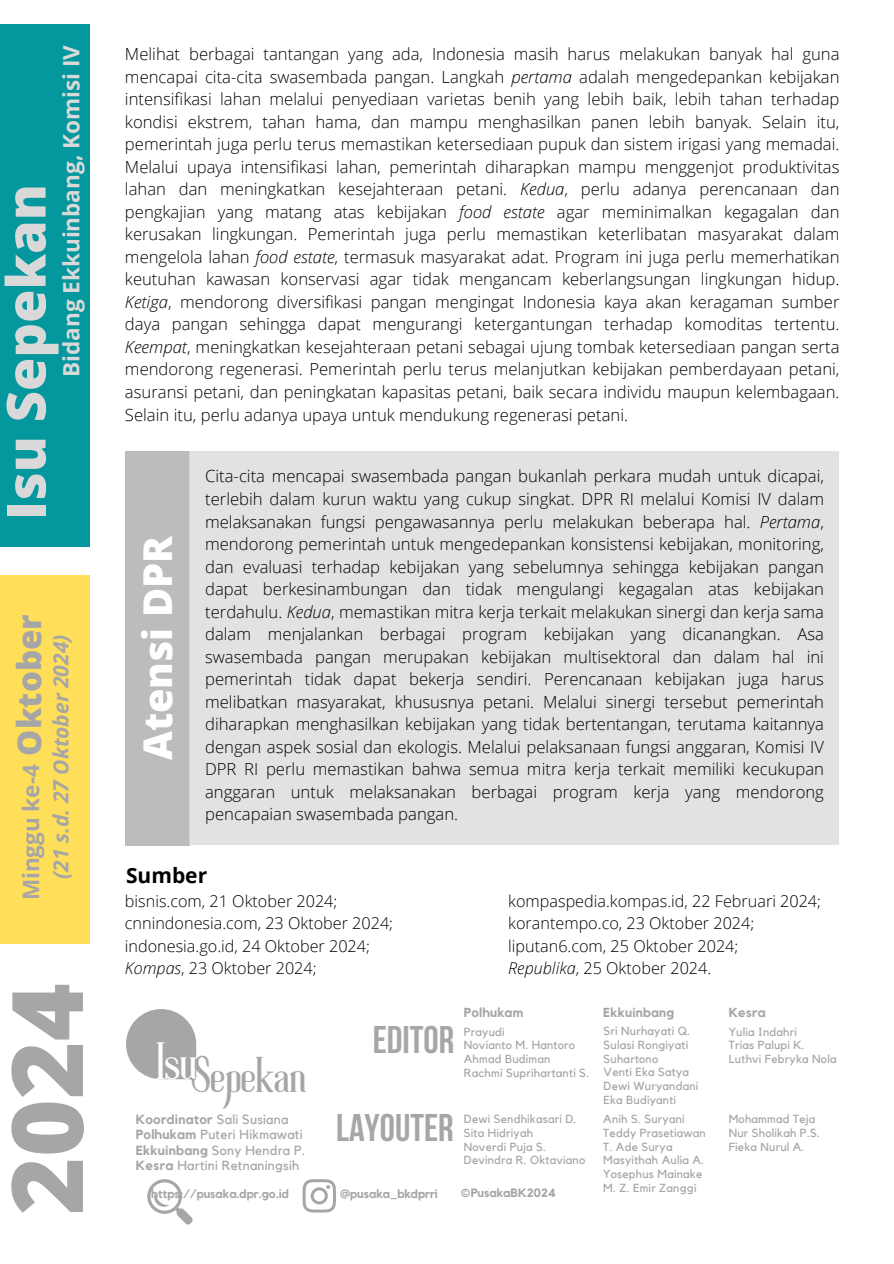
<style>
.page{position:relative;width:894px;height:1264px;background:#fff}
.page>*{position:absolute;margin:0;border:0;box-sizing:border-box;transform-origin:0 0}
.t1{font:800 98.85px "Open Sans";color:#a6a6a6}
.t2{font:800 54px "Open Sans";color:#d9d9d9}
.t3{font:47.55px "Roller Coaster";color:#fff}
.t4{font:45.3px "Roller Coaster";color:#a6a6a6}
.t5{font:800 39.75px "Open Sans";color:#fff}
.t6{font:700 38.4px "Bebas Neue";color:#a6a6a6}
.t7{font:800 33px "Open Sans";color:#a6a6a6}
.t8{font:700 22.5px "Open Sans";color:#d9d9d9}
.t9{font:700 22.5px "Open Sans";color:#a6a6a6}
.t10{font:italic 700 21px "Open Sans";color:#a6a6a6}
.t11{font:700 21px "Open Sans";color:#000}
.t12{font:300 16.65px/22.5px "Open Sans";color:#000;text-align:justify}
.t13{font:300 16.2px "Open Sans";color:#000}
.t14{font:13.2px "Kollektif";letter-spacing:.02em;color:#a6a6a6}
.t15{font:700 13.2px "Kollektif";letter-spacing:.02em;color:#a6a6a6}
.t16{font:700 13.05px "Kollektif";letter-spacing:.02em;color:#a6a6a6}
.t17{font:700 12px "Kollektif";color:#a6a6a6}
.t18{font:11.7px "Kollektif";letter-spacing:.02em;color:#a6a6a6}
.s1{font-style:italic}
.s2{font-weight:400}
.s3{font-weight:700}
</style>
<div class="page">
<div style="left:125px;top:451px;width:64px;height:394px;background:#bcbcbc"></div>
<div style="left:189px;top:451px;width:650px;height:394px;background:#e2e2e2"></div>
<div style="left:0;top:25px;width:89px;height:522px;background:#04979d"></div>
<div style="left:0;top:575px;width:89px;height:368px;background:#ffde59"></div>
<svg style="left:126px;top:1009px;width:70px;height:70px"></svg>
<svg style="left:302px;top:1179px;width:34px;height:33px"></svg>
<svg style="left:147px;top:1179px;width:46px;height:45px"></svg>
<p class="t8" style="left:55px;top:377px;width:333px;rotate:-90deg">Bidang Ekkuinbang, Komisi IV</p>
<p class="t2" style="left:-12px;top:520px;width:337px;rotate:-90deg">Isu Sepekan</p>
<p class="t7" style="left:6px;top:755px;width:143px;rotate:-90deg">Oktober</p>
<p class="t9" style="left:15px;top:900px;width:138px;rotate:-90deg">Minggu ke-4</p>
<p class="t10" style="left:46px;top:878px;width:247px;rotate:-90deg">(21 s.d. 27 Oktober 2024)</p>
<p class="t1" style="left:-23px;top:1214px;width:233px;rotate:-90deg">2024</p>
<p class="t12" style="left:125px;top:43px;width:715px">Melihat berbagai tantangan yang ada, Indonesia masih harus melakukan banyak hal guna mencapai cita-cita swasembada pangan. Langkah <span class="s1">pertama</span> adalah mengedepankan kebijakan intensifikasi lahan melalui penyediaan varietas benih yang lebih baik, lebih tahan terhadap kondisi ekstrem, tahan hama, dan mampu menghasilkan panen lebih banyak. Selain itu, pemerintah juga perlu terus memastikan ketersediaan pupuk dan sistem irigasi yang memadai.<br>Melalui upaya intensifikasi lahan, pemerintah diharapkan mampu menggenjot produktivitas lahan dan meningkatkan kesejahteraan petani. <span class="s1">Kedua</span>, perlu adanya perencanaan dan pengkajian yang matang atas kebijakan <span class="s1">food estate</span> agar meminimalkan kegagalan dan kerusakan lingkungan. Pemerintah juga perlu memastikan keterlibatan masyarakat dalam mengelola lahan <span class="s1">food estate</span>, termasuk masyarakat adat. Program ini juga perlu memerhatikan keutuhan kawasan konservasi agar tidak mengancam keberlangsungan lingkungan hidup.<br><span class="s1">Ketiga</span>, mendorong diversifikasi pangan mengingat Indonesia kaya akan keragaman sumber daya pangan sehingga dapat mengurangi ketergantungan terhadap komoditas tertentu.<br><span class="s1">Keempat</span>, meningkatkan kesejahteraan petani sebagai ujung tombak ketersediaan pangan serta mendorong regenerasi. Pemerintah perlu terus melanjutkan kebijakan pemberdayaan petani, asuransi petani, dan peningkatan kapasitas petani, baik secara individu maupun kelembagaan.<br>Selain itu, perlu adanya upaya untuk mendukung regenerasi petani.</p>
<p class="t5" style="left:130px;top:760px;width:226px;rotate:-90deg">Atensi DPR</p>
<p class="t12" style="left:205px;top:465px;width:620px">Cita-cita mencapai swasembada pangan bukanlah perkara mudah untuk dicapai, terlebih dalam kurun waktu yang cukup singkat. DPR RI melalui Komisi IV dalam melaksanakan fungsi pengawasannya perlu melakukan beberapa hal. <span class="s1">Pertama</span>, mendorong pemerintah untuk mengedepankan konsistensi kebijakan, monitoring, dan evaluasi terhadap kebijakan yang sebelumnya sehingga kebijakan pangan dapat berkesinambungan dan tidak mengulangi kegagalan atas kebijakan terdahulu. <span class="s1">Kedua</span>, memastikan mitra kerja terkait melakukan sinergi dan kerja sama dalam menjalankan berbagai program kebijakan yang dicanangkan. Asa swasembada pangan merupakan kebijakan multisektoral dan dalam hal ini pemerintah tidak dapat bekerja sendiri. Perencanaan kebijakan juga harus melibatkan masyarakat, khususnya petani. Melalui sinergi tersebut pemerintah diharapkan menghasilkan kebijakan yang tidak bertentangan, terutama kaitannya dengan aspek sosial dan ekologis. Melalui pelaksanaan fungsi anggaran, Komisi IV DPR RI perlu memastikan bahwa semua mitra kerja terkait memiliki kecukupan anggaran untuk melaksanakan berbagai program kerja yang mendorong pencapaian swasembada pangan.</p>
<p class="t11" style="left:126px;top:860px;width:83px">Sumber</p>
<p class="t13" style="left:125px;top:889px;width:214px">bisnis.com, 21 Oktober 2024;</p>
<p class="t13" style="left:125px;top:912px;width:269px">cnnindonesia.com, 23 Oktober 2024;</p>
<p class="t13" style="left:125px;top:934px;width:246px">indonesia.go.id, 24 Oktober 2024;</p>
<p class="t13" style="left:125px;top:957px;width:193px"><span class="s1">Kompas</span>, 23 Oktober 2024;</p>
<p class="t13" style="left:508px;top:889px;width:314px">kompaspedia.kompas.id, 22 Februari 2024;</p>
<p class="t13" style="left:508px;top:912px;width:247px">korantempo.co, 23 Oktober 2024;</p>
<p class="t13" style="left:508px;top:934px;width:231px">liputan6.com, 25 Oktober 2024;</p>
<p class="t13" style="left:508px;top:957px;width:204px"><span class="s1">Republika</span>, 25 Oktober 2024.</p>
<h2 class="t3" style="left:157px;top:1043px;width:43px">Isu</h2>
<p class="t4" style="left:191px;top:1057px;width:117px">Sepekan</p>
<p class="t6" style="left:372px;top:1024px;width:83px">EDITOR</p>
<p class="t16" style="left:463px;top:1006px;width:61px">Polhukam</p>
<h1 class="t18" style="left:463px;top:1026px;width:42px">Prayudi</h1>
<p class="t18" style="left:463px;top:1039px;width:113px">Novianto M. Hantoro</p>
<h5 class="t18" style="left:463px;top:1053px;width:88px">Ahmad Budiman</h5>
<p class="t18" style="left:463px;top:1067px;width:127px">Rachmi Suprihartanti S.</p>
<p class="t16" style="left:603px;top:1006px;width:72px">Ekkuinbang</p>
<p class="t18" style="left:603px;top:1025px;width:88px">Sri Nurhayati Q.</p>
<p class="t18" style="left:603px;top:1039px;width:86px">Sulasi Rongiyati</p>
<p class="t18" style="left:603px;top:1053px;width:56px">Suhartono</p>
<p class="t18" style="left:603px;top:1066px;width:87px">Venti Eka Satya</p>
<p class="t18" style="left:603px;top:1080px;width:96px">Dewi Wuryandani</p>
<p class="t18" style="left:603px;top:1094px;width:74px">Eka Budiyanti</p>
<p class="t16" style="left:728px;top:1006px;width:39px">Kesra</p>
<h4 class="t18" style="left:728px;top:1026px;width:70px">Yulia Indahri</h4>
<p class="t18" style="left:728px;top:1039px;width:77px">Trias Palupi K.</p>
<p class="t18" style="left:728px;top:1053px;width:109px">Luthvi Febryka Nola</p>
<p class="t15" style="left:136px;top:1113px;width:154px">Koordinator <span class="s2">Sali Susiana</span></p>
<p class="t14" style="left:136px;top:1128px;width:168px"><span class="s3">Polhukam</span> Puteri Hikmawati</p>
<p class="t14" style="left:136px;top:1144px;width:171px"><span class="s3">Ekkuinbang</span> Sony Hendra P.</p>
<p class="t14" style="left:136px;top:1159px;width:165px"><span class="s3">Kesra</span> Hartini Retnaningsih</p>
<h6 class="t17" style="left:151px;top:1188px;width:139px">https://pusaka.dpr.go.id</h6>
<p class="t6" style="left:336px;top:1112px;width:119px">LAYOUTER</p>
<p class="t18" style="left:463px;top:1113px;width:114px">Dewi Sendhikasari D.</p>
<p class="t18" style="left:463px;top:1127px;width:71px">Sita Hidriyah</p>
<p class="t18" style="left:463px;top:1141px;width:84px">Noverdi Puja S.</p>
<p class="t18" style="left:463px;top:1154px;width:123px">Devindra R. Oktaviano</p>
<p class="t17" style="left:340px;top:1188px;width:99px">@pusaka_bkdprri</p>
<h5 class="t17" style="left:460px;top:1187px;width:97px">©PusakaBK2024</h5>
<p class="t18" style="left:603px;top:1113px;width:83px">Anih S. Suryani</p>
<p class="t18" style="left:603px;top:1127px;width:104px">Teddy Prasetiawan</p>
<p class="t18" style="left:603px;top:1141px;width:71px">T. Ade Surya</p>
<h3 class="t18" style="left:603px;top:1154px;width:102px">Masyithah Aulia A.</h3>
<h3 class="t18" style="left:603px;top:1168px;width:100px">Yosephus Mainake</h3>
<p class="t18" style="left:603px;top:1182px;width:95px">M. Z. Emir Zanggi</p>
<p class="t18" style="left:728px;top:1113px;width:88px">Mohammad Teja</p>
<p class="t18" style="left:728px;top:1127px;width:93px">Nur Sholikah P.S.</p>
<p class="t18" style="left:728px;top:1141px;width:77px">Fieka Nurul A.</p>
</div>
